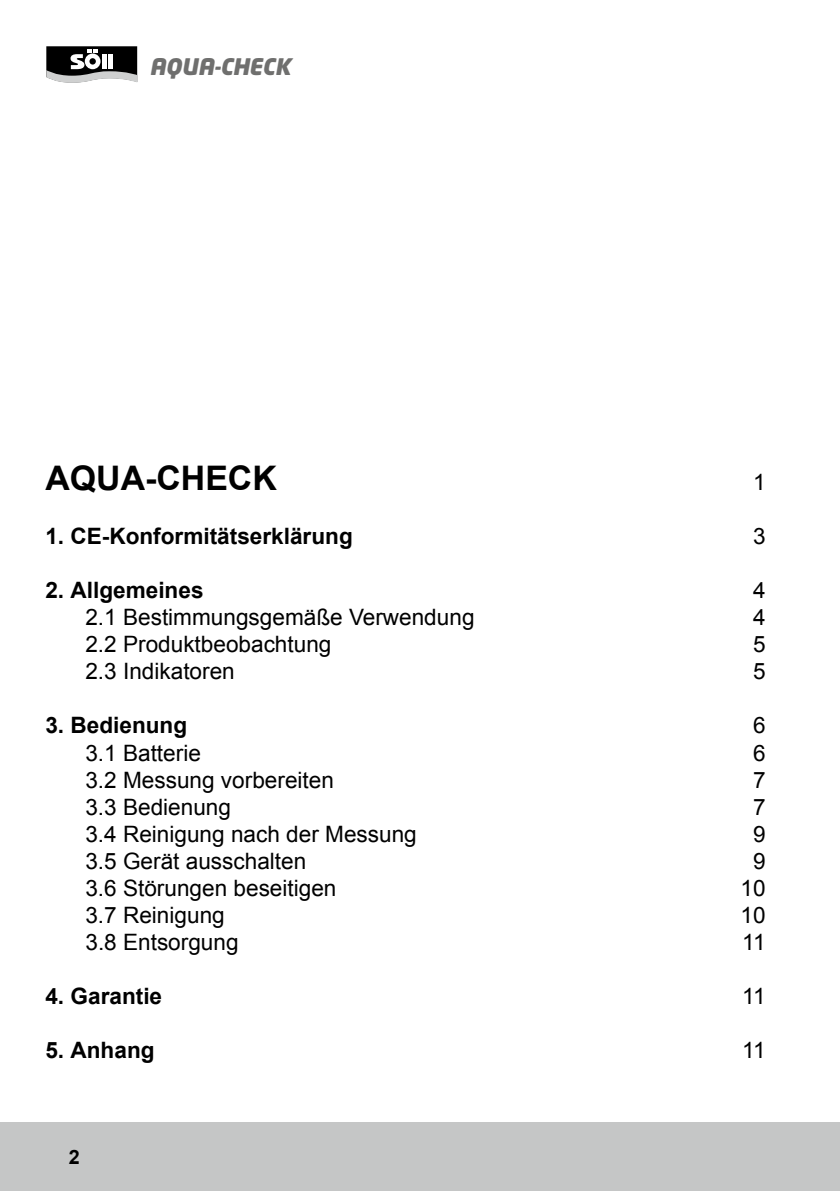
<style>
.page{position:relative;width:840px;height:1191px;background:#fff}
.page>*{position:absolute;margin:0;border:0;box-sizing:border-box;transform-origin:0 0}
.t1{font:700 33.8px "Arial";color:#000}
.t2{font:22.6px "Arial";color:#000}
.t3{font:700 22.6px "Arial";color:#000}
.t4{font:italic 900 22.6px "Neo Tech";color:#6f6f6e}
.t5{font:700 19.8px "Arial";color:#000}
</style>
<div class="page">
<div style="left:0;top:1123px;width:839px;height:68px;background:#c5c6c6"></div>
<svg style="left:46px;top:46px;width:92px;height:37px"></svg>
<hr style="left:102px;top:54px;width:4px;height:15px;background:#fff">
<hr style="left:108px;top:54px;width:4px;height:15px;background:#fff">
<p class="t4" style="left:149px;top:57px;width:143px">AQUA-CHECK</p>
<h1 class="t1" style="left:45px;top:455px;width:233px">AQUA-CHECK</h1>
<p class="t2" style="left:752px;top:467px;width:14px">1</p>
<p class="t3" style="left:45px;top:521px;width:309px">1. CE-Konformitätserklärung</p>
<p class="t2" style="left:752px;top:521px;width:14px">3</p>
<p class="t3" style="left:45px;top:575px;width:159px">2. Allgemeines</p>
<p class="t2" style="left:752px;top:575px;width:14px">4</p>
<p class="t2" style="left:85px;top:602px;width:390px">2.1 Bestimmungsgemäße Verwendung</p>
<p class="t2" style="left:752px;top:602px;width:14px">4</p>
<p class="t2" style="left:85px;top:629px;width:247px">2.2 Produktbeobachtung</p>
<p class="t2" style="left:752px;top:629px;width:14px">5</p>
<p class="t2" style="left:85px;top:656px;width:151px">2.3 Indikatoren</p>
<p class="t2" style="left:752px;top:656px;width:14px">5</p>
<p class="t3" style="left:45px;top:710px;width:143px">3. Bedienung</p>
<p class="t2" style="left:752px;top:710px;width:14px">6</p>
<p class="t2" style="left:85px;top:738px;width:117px">3.1 Batterie</p>
<p class="t2" style="left:752px;top:738px;width:14px">6</p>
<p class="t2" style="left:85px;top:765px;width:250px">3.2 Messung vorbereiten</p>
<p class="t2" style="left:752px;top:765px;width:14px">7</p>
<p class="t2" style="left:85px;top:792px;width:147px">3.3 Bedienung</p>
<p class="t2" style="left:752px;top:792px;width:14px">7</p>
<p class="t2" style="left:85px;top:819px;width:333px">3.4 Reinigung nach der Messung</p>
<p class="t2" style="left:752px;top:819px;width:14px">9</p>
<p class="t2" style="left:85px;top:846px;width:222px">3.5 Gerät ausschalten</p>
<p class="t2" style="left:752px;top:846px;width:14px">9</p>
<p class="t2" style="left:85px;top:873px;width:252px">3.6 Störungen beseitigen</p>
<p class="t2" style="left:740px;top:873px;width:27px">10</p>
<p class="t2" style="left:85px;top:900px;width:141px">3.7 Reinigung</p>
<p class="t2" style="left:740px;top:900px;width:27px">10</p>
<p class="t2" style="left:85px;top:927px;width:155px">3.8 Entsorgung</p>
<p class="t2" style="left:741px;top:927px;width:25px">11</p>
<p class="t3" style="left:45px;top:981px;width:118px">4. Garantie</p>
<p class="t2" style="left:741px;top:981px;width:25px">11</p>
<p class="t3" style="left:45px;top:1035px;width:111px">5. Anhang</p>
<p class="t2" style="left:741px;top:1035px;width:25px">11</p>
<p class="t5" style="left:69px;top:1144px;width:12px">2</p>
</div>
